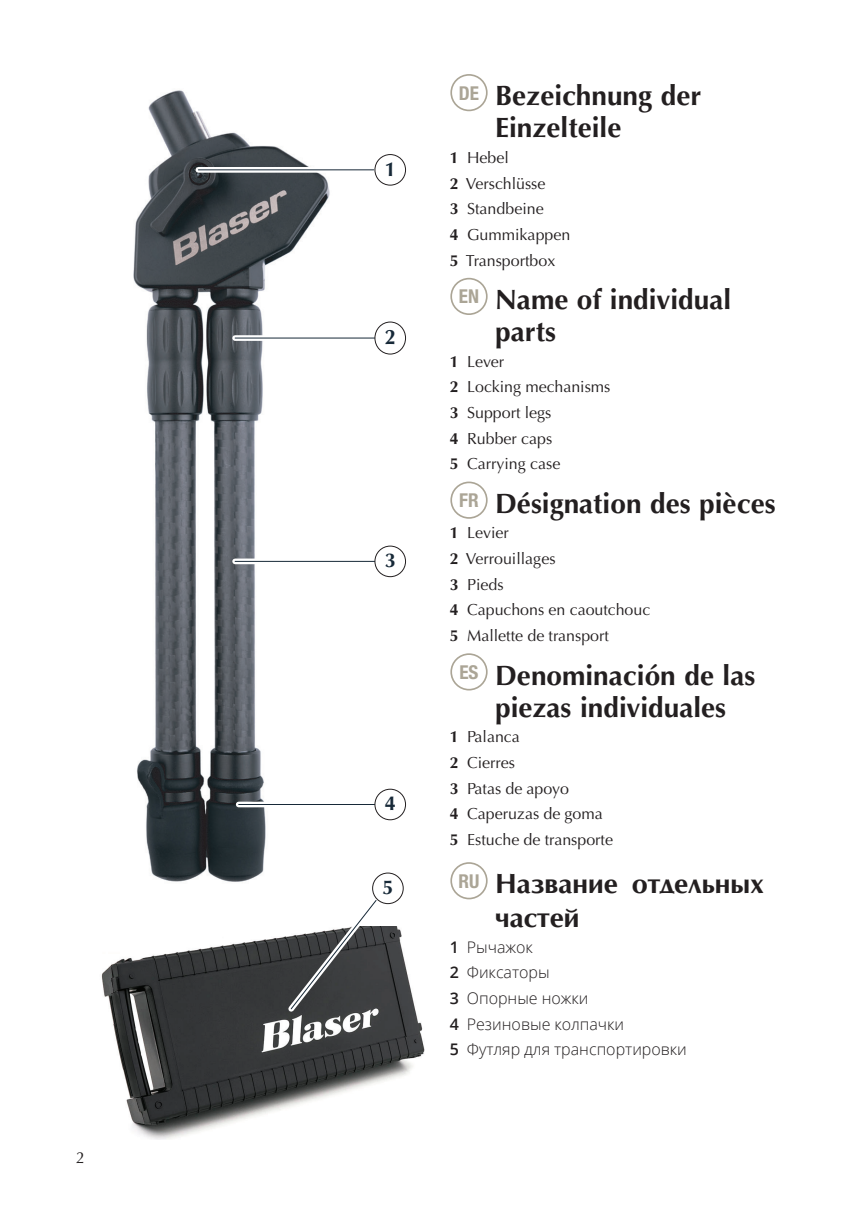
<style>
.page{position:relative;width:857px;height:1225px;background:#fff}
.page>*{position:absolute;margin:0;border:0;box-sizing:border-box;transform-origin:0 0}
.t1{font:700 28px/32px "Optima LT Pro";color:#231f20}
.t2{font:700 28px/33.6px "AG Optima";color:#231f20}
.t3{font:700 21px "Optima LT Pro";color:#172938;scale:.95 1}
.t4{font:700 20px "Optima LT Pro";color:#172938}
.t5{font:16px/25.6px "Optima LT Pro";color:#231f20}
.t6{font:300 16px/25.6px "Open Sans";color:#231f20}
.s1{font-weight:700}
.s2{font-weight:600}
</style>
<div class="page">
<img style="left:101px;top:926px;width:323px;height:214px">
<img style="left:133px;top:74px;width:355px;height:831px">
<svg style="left:283px;top:892px;width:101px;height:119px"></svg>
<div style="left:372px;top:873px;width:31px;height:30px;background:#fff;border-radius:50%"></div>
<div style="left:372px;top:872px;width:31px;height:32px;border:1px solid #231f20;border-radius:50%"></div>
<div style="left:238px;top:801px;width:137px;height:6px;background:#fff"></div>
<hr style="left:238px;top:804px;width:137px;height:1px;background:#172938">
<div style="left:375px;top:789px;width:30px;height:30px;background:#fff;border-radius:50%"></div>
<div style="left:374px;top:789px;width:31px;height:31px;border:1px solid #231f20;border-radius:50%"></div>
<svg style="left:235px;top:558px;width:139px;height:6px"></svg>
<hr style="left:235px;top:561px;width:140px;height:1px;background:#172938">
<div style="left:375px;top:546px;width:30px;height:30px;background:#fff;border-radius:50%"></div>
<div style="left:374px;top:546px;width:31px;height:31px;border:1px solid #231f20;border-radius:50%"></div>
<svg style="left:235px;top:335px;width:139px;height:6px"></svg>
<hr style="left:235px;top:338px;width:140px;height:1px;background:#172938">
<div style="left:375px;top:322px;width:30px;height:32px;background:#fff;border-radius:50%"></div>
<div style="left:374px;top:322px;width:31px;height:32px;border:1px solid #231f20;border-radius:50%"></div>
<svg style="left:198px;top:167px;width:175px;height:6px"></svg>
<hr style="left:198px;top:169px;width:175px;height:1px;background:#172938">
<div style="left:375px;top:155px;width:30px;height:30px;background:#fff;border-radius:50%"></div>
<div style="left:374px;top:154px;width:31px;height:31px;border:1px solid #231f20;border-radius:50%"></div>
<div style="left:450px;top:74px;width:37px;height:37px;border:2px solid #aba596;border-radius:50%"></div>
<div style="left:450px;top:278px;width:37px;height:37px;border:2px solid #aba596;border-radius:50%"></div>
<div style="left:450px;top:481px;width:37px;height:38px;border:2px solid #aba596;border-radius:50%"></div>
<div style="left:450px;top:653px;width:37px;height:37px;border:2px solid #aba596;border-radius:50%"></div>
<div style="left:450px;top:862px;width:37px;height:37px;border:2px solid #aba596;border-radius:50%"></div>
<p class="t5" style="left:76px;top:1144px;width:10px">2</p>
<p class="t4" style="left:384px;top:156px;width:13px">1</p>
<h2 class="t3" style="left:384px;top:323px;width:13px">2</h2>
<p class="t4" style="left:384px;top:547px;width:13px">3</p>
<p class="t4" style="left:384px;top:790px;width:13px">4</p>
<p class="t4" style="left:382px;top:874px;width:13px">5</p>
<h1 class="t1" style="left:495px;top:79px;width:207px;text-indent:-36px"><sup>DE</sup> Bezeichnung der<br>Einzelteile</h1>
<p class="t5" style="left:449px;top:145px;width:122px"><span class="s1">1</span> Hebel<br><span class="s1">2</span> Verschlüsse<br><span class="s1">3</span> Standbeine<br><span class="s1">4</span> Gummikappen<br><span class="s1">5</span> Transportbox</p>
<h1 class="t1" style="left:495px;top:283px;width:237px;text-indent:-36px"><sup>EN</sup> Name of individual parts</h1>
<p class="t5" style="left:449px;top:348px;width:162px"><span class="s1">1</span> Lever<br><span class="s1">2</span> Locking mechanisms<br><span class="s1">3</span> Support legs<br><span class="s1">4</span> Rubber caps<br><span class="s1">5</span> Carrying case</p>
<h1 class="t1" style="left:459px;top:487px;width:318px"><sup>FR</sup> Désignation des pièces</h1>
<p class="t5" style="left:449px;top:520px;width:202px"><span class="s1">1</span> Levier<br><span class="s1">2</span> Verrouillages<br><span class="s1">3</span> Pieds<br><span class="s1">4</span> Capuchons en caoutchouc<br><span class="s1">5</span> Mallette de transport</p>
<h1 class="t1" style="left:459px;top:658px;width:297px;text-align:center"><sup>ES</sup> Denominación de las piezas individuales</h1>
<p class="t5" style="left:449px;top:724px;width:165px"><span class="s1">1</span> Palanca<br><span class="s1">2</span> Cierres<br><span class="s1">3</span> Patas de apoyo<br><span class="s1">4</span> Caperuzas de goma<br><span class="s1">5</span> Estuche de transporte</p>
<h1 class="t2" style="left:495px;top:867px;width:270px;text-indent:-37px"><sup>RU</sup> Название отдельных частей</h1>
<p class="t6" style="left:449px;top:933px;width:238px"><span class="s2">1</span> Рычажок<br><span class="s2">2</span> Фиксаторы<br><span class="s2">3</span> Опорные ножки<br><span class="s2">4</span> Резиновые колпачки<br><span class="s2">5</span> Футляр для транспортировки</p>
</div>
